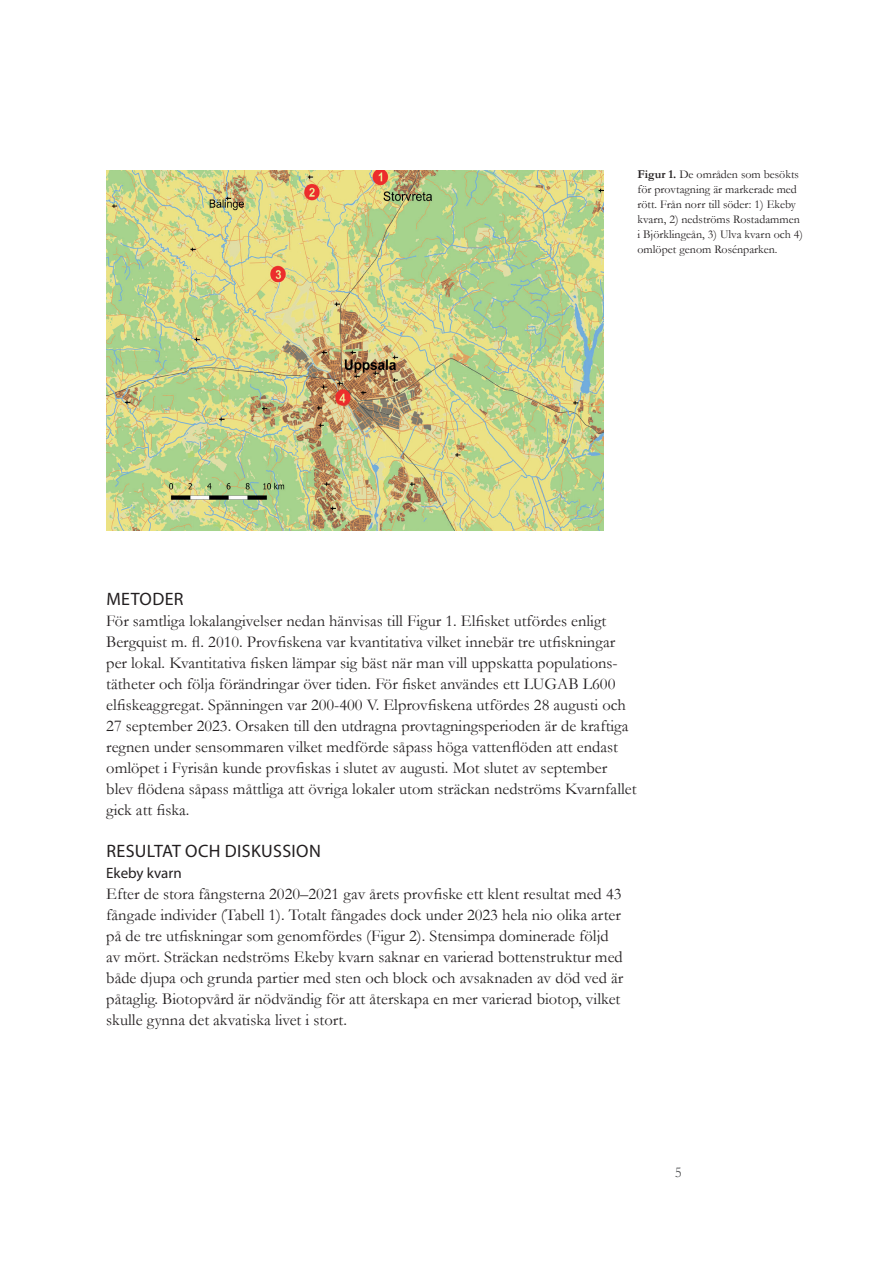
<style>
.page{position:relative;width:893px;height:1263px;background:#fff}
.page>*{position:absolute;margin:0;border:0;box-sizing:border-box;transform-origin:0 0}
.t1{font:18px "Myriad Pro";letter-spacing:.02em;color:#231f20}
.t2{font:16.5px/21px "Garamond";color:#231f20}
.t3{font:15px "Myriad Pro";color:#231f20}
.t4{font:15px "Garamond";color:#57585a}
.t5{font:12px/15px "Garamond";color:#231f20}
.s1{font-weight:700}
</style>
<div class="page">
<img style="left:106px;top:170px;width:498px;height:360px">
<p class="t5" style="left:637px;top:167px;width:167px"><span class="s1">Figur 1.</span> De områden som besökts för provtagning är markerade med rött. Från norr till söder: 1) Ekeby kvarn, 2) nedströms Rostadammen i Björklingeån, 3) Ulva kvarn och 4) omlöpet genom Rosénparken.</p>
<p class="t1" style="left:106px;top:588px;width:79px">METODER</p>
<p class="t2" style="left:106px;top:610px;width:532px">För samtliga lokalangivelser nedan hänvisas till Figur 1. Elfisket utfördes enligt Bergquist m. fl. 2010. Provfiskena var kvantitativa vilket innebär tre utfiskningar per lokal. Kvantitativa fisken lämpar sig bäst när man vill uppskatta populations&shy;tätheter och följa förändringar över tiden. För fisket användes ett LUGAB L600 elfiskeaggregat. Spänningen var 200-400 V. Elprovfiskena utfördes 28 augusti och 27 september 2023. Orsaken till den utdragna provtagningsperioden är de kraftiga regnen under sensommaren vilket medförde såpass höga vattenflöden att endast omlöpet i Fyrisån kunde provfiskas i slutet av augusti. Mot slutet av september blev flödena såpass måttliga att övriga lokaler utom sträckan nedströms Kvarnfallet gick att fiska.</p>
<p class="t1" style="left:106px;top:840px;width:216px">RESULTAT OCH DISKUSSION</p>
<p class="t3" style="left:106px;top:864px;width:77px">Ekeby kvarn</p>
<p class="t2" style="left:106px;top:883px;width:519px">Efter de stora fångsterna 2020–2021 gav årets provfiske ett klent resultat med 43 fångade individer (Tabell 1). Totalt fångades dock under 2023 hela nio olika arter på de tre utfiskningar som genomfördes (Figur 2). Stensimpa dominerade följd av mört. Sträckan nedströms Ekeby kvarn saknar en varierad bottenstruktur med både djupa och grunda partier med sten och block och avsaknaden av död ved är påtaglig. Biotopvård är nödvändig för att återskapa en mer varierad biotop, vilket skulle gynna det akvatiska livet i stort.</p>
<p class="t4" style="left:675px;top:1163px;width:9px">5</p>
</div>
